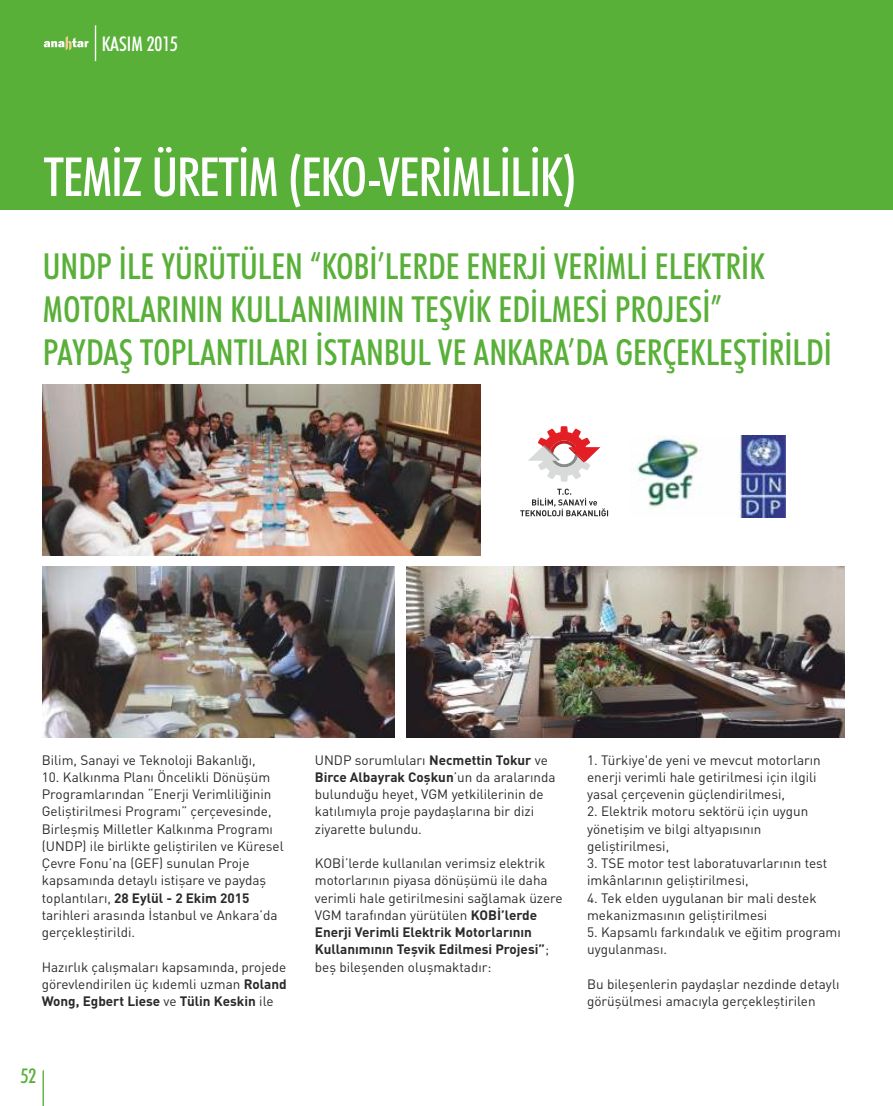
<style>
.page{position:relative;width:893px;height:1106px;background:#fff}
.page>*{position:absolute;margin:0;border:0;box-sizing:border-box;transform-origin:0 0}
.t1{font:500 condensed 54px "Futura BT";letter-spacing:-.025em;color:#fefefe}
.t2{font:500 condensed 36px/43px "Futura BT";color:#59b039}
.t3{font:500 condensed 20.25px "Futura BT";color:#fefefe}
.t4{font:500 condensed 20.25px "Futura BT";color:#59b039}
.t5{font:13.5px/17.2px "DIN Pro";color:#2b2a29}
.s1{font-weight:700}
</style>
<div class="page">
<svg style="left:43px;top:1070px;width:1px;height:36px"></svg>
<div style="left:0;top:0;width:893px;height:209px;background:#59b039"></div>
<svg style="left:95px;top:25px;width:1px;height:36px"></svg>
<svg style="left:44px;top:36px;width:44px;height:15px"></svg>
<img style="left:43px;top:384px;width:438px;height:171px">
<img style="left:42px;top:566px;width:352px;height:171px">
<img style="left:407px;top:566px;width:437px;height:171px">
<img style="left:635px;top:436px;width:150px;height:81px">
<svg style="left:528px;top:426px;width:72px;height:55px"></svg>
<svg style="left:520px;top:488px;width:88px;height:28px"></svg>
<h3 class="t3" style="left:102px;top:36px;width:78px">KASIM 2015</h3>
<h1 class="t1" style="left:43px;top:155px;width:535px">TEMİZ ÜRETİM (EKO-VERİMLİLİK)</h1>
<h2 class="t2" style="left:43px;top:248px;width:791px">UNDP İLE YÜRÜTÜLEN “KOBİ’LERDE ENERJİ VERİMLİ ELEKTRİK<br>MOTORLARININ KULLANIMININ TEŞVİK EDİLMESİ PROJESİ”<br>PAYDAŞ TOPLANTILARI İSTANBUL VE ANKARA’DA GERÇEKLEŞTİRİLDİ</h2>
<p class="t5" style="left:42px;top:752px;width:215px">Bilim, Sanayi ve Teknoloji Bakanlığı,</p>
<p class="t5" style="left:42px;top:769px;width:243px">10. Kalkınma Planı Öncelikli Dönüşüm Programlarından “Enerji Verimliliğinin Geliştirilmesi Programı” çerçevesinde, Birleşmiş Milletler Kalkınma Programı (UNDP) ile birlikte geliştirilen ve Küresel Çevre Fonu’na (GEF) sunulan Proje kapsamında detaylı istişare ve paydaş toplantıları, <span class="s1">28 Eylül - 2 Ekim 2015 </span>tarihleri arasında İstanbul ve Ankara’da gerçekleştirildi.</p>
<p class="t5" style="left:42px;top:959px;width:246px;text-align:justify">Hazırlık çalışmaları kapsamında, projede görevlendirilen üç kıdemli uzman <span class="s1">Roland Wong, Egbert Liese</span> ve <span class="s1">Tülin Keskin</span> ile</p>
<h3 class="t4" style="left:21px;top:1067px;width:17px">52</h3>
<p class="t5" style="left:315px;top:752px;width:242px">UNDP sorumluları <span class="s1">Necmettin Tokur</span> ve <span class="s1">Birce Albayrak Coşkun</span>’un da aralarında bulunduğu heyet, VGM yetkililerinin de katılımıyla proje paydaşlarına bir dizi ziyarette bulundu.</p>
<p class="t5" style="left:315px;top:856px;width:249px">KOBİ’lerde kullanılan verimsiz elektrik motorlarının piyasa dönüşümü ile daha verimli hale getirilmesini sağlamak üzere VGM tarafından yürütülen <span class="s1">KOBİ’lerde Enerji Verimli Elektrik Motorlarının Kullanımının Teşvik Edilmesi Projesi”</span>; beş bileşenden oluşmaktadır:</p>
<p class="t5" style="left:587px;top:752px;width:235px">1. Türkiye'de yeni ve mevcut motorların enerji verimli hale getirilmesi için ilgili yasal çerçevenin güçlendirilmesi,</p>
<p class="t5" style="left:587px;top:804px;width:223px">2. Elektrik motoru sektörü için uygun yönetişim ve bilgi altyapısının geliştirilmesi,</p>
<p class="t5" style="left:587px;top:856px;width:242px">3. TSE motor test laboratuvarlarının test imkânlarının geliştirilmesi,</p>
<p class="t5" style="left:587px;top:890px;width:231px">4. Tek elden uygulanan bir mali destek mekanizmasının geliştirilmesi</p>
<p class="t5" style="left:587px;top:925px;width:255px">5. Kapsamlı farkındalık ve eğitim programı uygulanması.</p>
<p class="t5" style="left:587px;top:976px;width:254px">Bu bileşenlerin paydaşlar nezdinde detaylı görüşülmesi amacıyla gerçekleştirilen</p>
</div>
